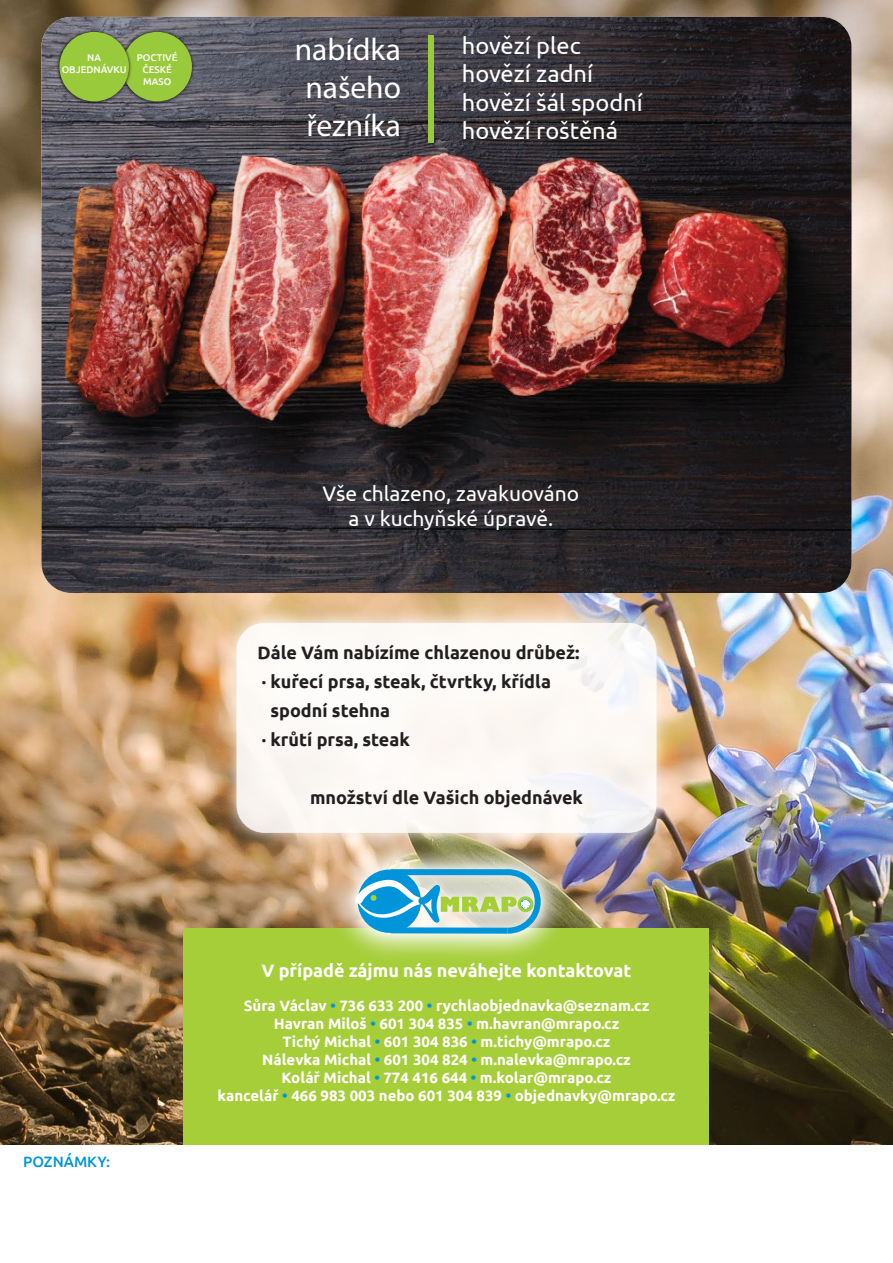
<style>
.page{position:relative;width:893px;height:1263px;background:#fff}
.page>*{position:absolute;margin:0;border:0;box-sizing:border-box;transform-origin:0 0}
.t1{font:31.5px/37.8px "Myriad Pro";color:#fff;text-align:center}
.t2{font:23.55px/28.3px "Ubuntu";color:#fff}
.t3{font:21px/25.2px "Ubuntu";color:#fff;text-align:center}
.t4{font:700 18px "Ubuntu";color:#231f20}
.t5{font:700 18px "Ubuntu";color:#fff}
.t6{font:700 15px/18px "Ubuntu";color:#fff;text-align:center}
.t7{font:500 15px "Ubuntu";color:#0095da}
.t8{font:500 9.75px/11.7px "Ubuntu";color:#fff;text-align:center}
.s1{color:#0095da}
</style>
<div class="page">
<img style="left:0;top:0;width:893px;height:1145px">
<img style="left:41px;top:17px;width:810px;height:576px">
<img style="left:134px;top:27px;width:63px;height:79px">
<div style="left:122px;top:32px;width:70px;height:69px;background:#99ca3c;border-radius:50%"></div>
<div style="left:428px;top:35px;width:6px;height:107px;background:#99ca3c"></div>
<img style="left:55px;top:27px;width:79px;height:79px">
<div style="left:59px;top:32px;width:70px;height:69px;background:#99ca3c;border-radius:50%"></div>
<div style="left:184px;top:928px;width:525px;height:217px;background:#a6ce39"></div>
<img style="left:319px;top:883px;width:258px;height:74px">
<img style="left:342px;top:883px;width:211px;height:64px">
<svg style="left:355px;top:883px;width:189px;height:54px;background:#92c8c8"></svg>
<img style="left:890px;top:723px;width:3px;height:225px">
<img style="left:886px;top:948px;width:7px;height:197px">
<img style="left:209px;top:869px;width:470px;height:14px">
<img style="left:196px;top:583px;width:491px;height:286px">
<img style="left:245px;top:631px;width:403px;height:195px">
<p class="t8" style="left:62px;top:52px;width:67px">NA<br>OBJEDNÁVKU</p>
<p class="t8" style="left:137px;top:52px;width:42px">POCTIVÉ<br>ČESKÉ<br>MASO</p>
<h1 class="t1" style="left:295px;top:30px;width:108px">nabídka našeho řezníka</h1>
<h2 class="t2" style="left:462px;top:31px;width:182px">hovězí plec hovězí zadní hovězí šál spodní hovězí roštěná</h2>
<p class="t7" style="left:23px;top:1152px;width:89px">POZNÁMKY:</p>
<h3 class="t3" style="left:323px;top:480px;width:258px">Vše chlazeno, zavakuováno a v kuchyňské úpravě.</h3>
<p class="t4" style="left:257px;top:641px;width:324px">Dále Vám nabízíme chlazenou drůbež:</p>
<p class="t4" style="left:262px;top:670px;width:291px">· kuřecí prsa, steak, čtvrtky, křídla</p>
<p class="t4" style="left:270px;top:699px;width:121px">spodní stehna</p>
<p class="t4" style="left:262px;top:729px;width:150px">· krůtí prsa, steak</p>
<p class="t4" style="left:310px;top:787px;width:274px">množství dle Vašich objednávek</p>
<p class="t5" style="left:261px;top:960px;width:372px">V případě zájmu nás neváhejte kontaktovat</p>
<p class="t6" style="left:218px;top:996px;width:459px">Sůra Václav <span class="s1">•</span> 736 633 200 <span class="s1">•</span> rychlaobjednavka@seznam.cz Havran Miloš <span class="s1">•</span> 601 304 835 <span class="s1">•</span> m.havran@mrapo.cz<br>Tichý Michal <span class="s1">•</span> 601 304 836 <span class="s1">•</span> m.tichy@mrapo.cz<br>Nálevka Michal <span class="s1">•</span> 601 304 824 <span class="s1">•</span> m.nalevka@mrapo.cz<br>Kolář Michal <span class="s1">•</span> 774 416 644 <span class="s1">•</span> m.kolar@mrapo.cz<br>kancelář <span class="s1">•</span> 466 983 003 nebo 601 304 839 <span class="s1">•</span> objednavky@mrapo.cz</p>
</div>
